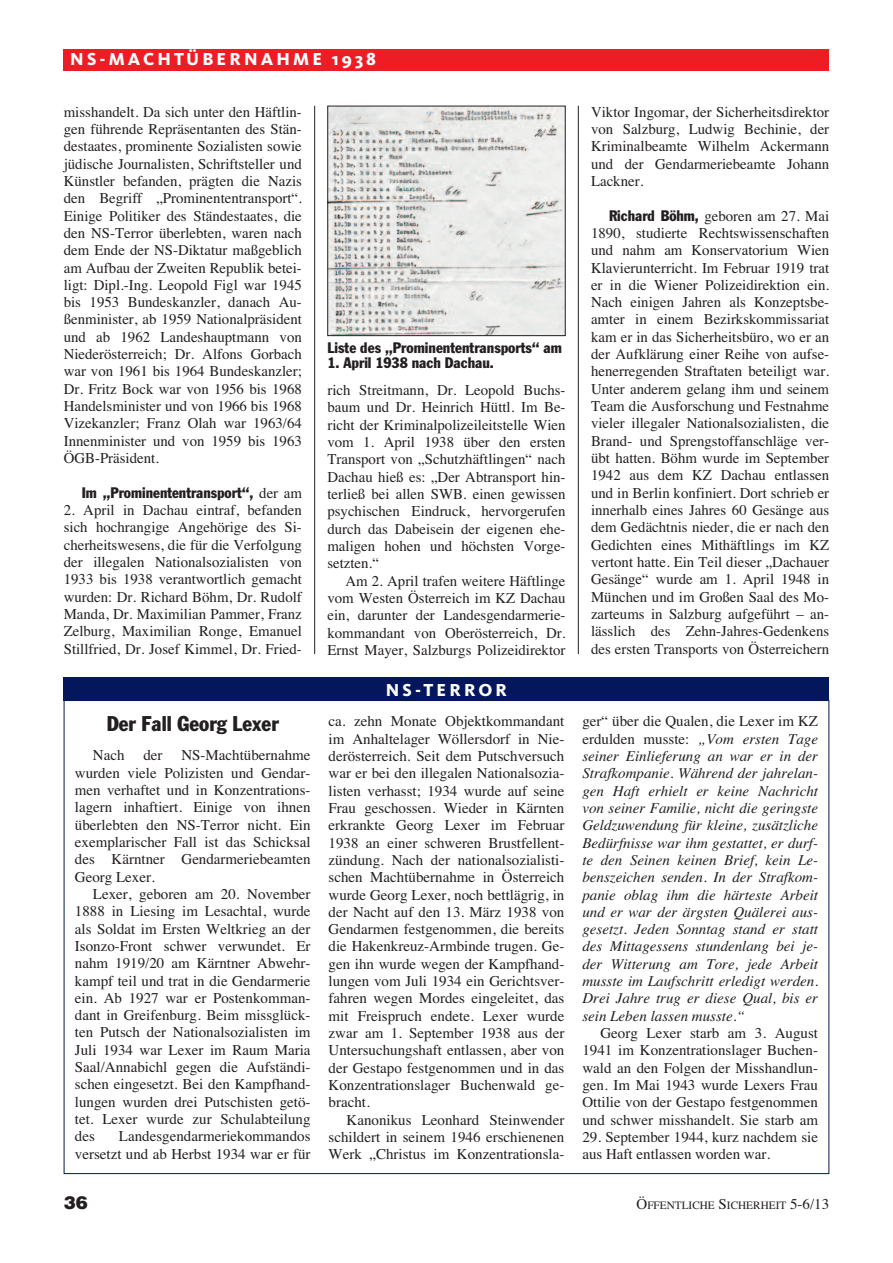
<style>
.page{position:relative;width:893px;height:1263px;background:#fff}
.page>*{position:absolute;margin:0;border:0;box-sizing:border-box;transform-origin:0 0}
.t1{font:condensed 21px "Franklin Gothic";color:#231f20}
.t2{font:800 18px "Kievit";letter-spacing:.175em;color:#fff}
.t3{font:900 18px "Helvetica";color:#231f20}
.t4{font:15px/17.2px "Times";color:#231f20;text-align:justify}
.t5{font:italic 15px/17.2px "Times";color:#231f20;text-align:justify}
.t6{font:condensed 15px "Franklin Gothic";color:#231f20}
.t7{font:11.25px "Times";color:#231f20}
.s1{font-family:"Times";font-stretch:normal}
.s2{font-family:"Franklin Gothic";font-stretch:condensed}
.s3{font-style:normal}
.s4{font-size:15px}
</style>
<div class="page">
<hr style="left:314px;top:106px;width:1px;height:548px;background:#231f20">
<div style="left:64px;top:49px;width:765px;height:21px;background:#ee1d23"></div>
<img style="left:329px;top:108px;width:235px;height:226px">
<div style="left:327px;top:106px;width:239px;height:230px;border:1px solid #231f20"></div>
<hr style="left:578px;top:106px;width:1px;height:548px;background:#231f20">
<div style="left:64px;top:678px;width:765px;height:23px;background:#04175c"></div>
<p class="t2" style="left:70px;top:53px;width:307px">NS-MACHTÜBERNAHME 1938</p>
<p class="t4" style="left:64px;top:103px;width:240px">misshandelt. Da sich unter den Häftlin&shy;gen führende Repräsentanten des Stän&shy;destaates, prominente Sozialisten sowie jüdische Journalisten, Schriftsteller und Künstler befanden, prägten die Nazis den Begriff „Prominententransport“.<br>Einige Politiker des Ständestaates, die den NS-Terror überlebten, waren nach dem Ende der NS-Diktatur maßgeblich am Aufbau der Zweiten Republik betei&shy;ligt: Dipl.-Ing. Leopold Figl war 1945 bis 1953 Bundeskanzler, danach Au&shy;ßenminister, ab 1959 Nationalpräsident und ab 1962 Landeshauptmann von Niederösterreich; Dr. Alfons Gorbach war von 1961 bis 1964 Bundeskanzler; Dr. Fritz Bock war von 1956 bis 1968<br>Handelsminister und von 1966 bis 1968<br>Vizekanzler; Franz Olah war 1963/64<br>Innenminister und von 1959 bis 1963<br>ÖGB-Präsident.</p>
<p class="t6" style="left:82px;top:487px;width:222px">Im „Prominententransport“, <span class="s1">der am</span></p>
<p class="t4" style="left:64px;top:501px;width:240px">2. April in Dachau eintraf, befanden sich hochrangige Angehörige des Si&shy;cherheitswesens, die für die Verfolgung der illegalen Nationalsozialisten von 1933 bis 1938 verantwortlich gemacht wurden: Dr. Richard Böhm, Dr. Rudolf Manda, Dr. Maximilian Pammer, Franz Zelburg, Maximilian Ronge, Emanuel Stillfried, Dr. Josef Kimmel, Dr. Fried-</p>
<h1 class="t1" style="left:107px;top:716px;width:173px">Der Fall Georg Lexer</h1>
<p class="t4" style="left:93px;top:746px;width:33px">Nach</p>
<p class="t4" style="left:143px;top:746px;width:21px">der</p>
<p class="t4" style="left:75px;top:746px;width:237px;text-indent:107px">NS-Machtübernahme wurden viele Polizisten und Gendar&shy;men verhaftet und in Konzentrations&shy;lagern inhaftiert. Einige von ihnen überlebten den NS-Terror nicht. Ein exemplarischer Fall ist das Schicksal des Kärntner Gendarmeriebeamten Georg Lexer.</p>
<p class="t4" style="left:75px;top:885px;width:237px;text-indent:18px">Lexer, geboren am 20. November 1888 in Liesing im Lesachtal, wurde als Soldat im Ersten Weltkrieg an der Isonzo-Front schwer verwundet. Er nahm 1919/20 am Kärntner Abwehr&shy;kampf teil und trat in die Gendarmerie ein. Ab 1927 war er Postenkomman&shy;dant in Greifenburg. Beim missglück&shy;ten Putsch der Nationalsozialisten im Juli 1934 war Lexer im Raum Maria Saal/Annabichl gegen die Aufständi&shy;schen eingesetzt. Bei den Kampfhand&shy;lungen wurden drei Putschisten getö&shy;tet. Lexer wurde zur Schulabteilung des</p>
<p class="t4" style="left:75px;top:1127px;width:237px;text-align:right">Landesgendarmeriekommandos versetzt und ab Herbst 1934 war er für</p>
<p class="t6" style="left:327px;top:342px;width:236px">Liste des „Prominententransports“ am</p>
<p class="t6" style="left:327px;top:358px;width:168px">1. April 1938 nach Dachau.</p>
<p class="t4" style="left:327px;top:381px;width:240px">rich Streitmann, Dr. Leopold Buchs&shy;baum und Dr. Heinrich Hüttl. Im Be&shy;richt der Kriminalpolizeileitstelle Wien vom 1. April 1938 über den ersten Transport von „Schutzhäftlingen“ nach Dachau hieß es: „Der Abtransport hin&shy;terließ bei allen SWB. einen gewissen psychischen Eindruck, hervorgerufen durch das Dabeisein der eigenen ehe&shy;maligen hohen und höchsten Vorge&shy;setzten.“</p>
<p class="t4" style="left:327px;top:572px;width:240px;text-indent:18px">Am 2. April trafen weitere Häftlinge vom Westen Österreich im KZ Dachau ein, darunter der Landesgendarmerie&shy;kommandant von Oberösterreich, Dr.<br>Ernst Mayer, Salzburgs Polizeidirektor</p>
<p class="t2" style="left:386px;top:684px;width:123px">NS-TERROR</p>
<p class="t4" style="left:329px;top:712px;width:237px">ca. zehn Monate Objektkommandant im Anhaltelager Wöllersdorf in Nie&shy;derösterreich. Seit dem Putschversuch war er bei den illegalen Nationalsozia&shy;listen verhasst; 1934 wurde auf seine Frau geschossen. Wieder in Kärnten erkrankte Georg Lexer im Februar 1938 an einer schweren Brustfellent&shy;zündung. Nach der nationalsozialisti&shy;schen Machtübernahme in Österreich wurde Georg Lexer, noch bettlägrig, in der Nacht auf den 13. März 1938 von Gendarmen festgenommen, die bereits die Hakenkreuz-Armbinde trugen. Ge&shy;gen ihn wurde wegen der Kampfhand&shy;lungen vom Juli 1934 ein Gerichtsver&shy;fahren wegen Mordes eingeleitet, das mit Freispruch endete. Lexer wurde zwar am 1. September 1938 aus der Untersuchungshaft entlassen, aber von der Gestapo festgenommen und in das Konzentrationslager Buchenwald ge&shy;bracht.</p>
<p class="t4" style="left:329px;top:1111px;width:237px;text-indent:18px">Kanonikus Leonhard Steinwender schildert in seinem 1946 erschienenen Werk „Christus im Konzentrationsla-</p>
<p class="t4" style="left:591px;top:103px;width:240px">Viktor Ingomar, der Sicherheitsdirektor von Salzburg, Ludwig Bechinie, der Kriminalbeamte Wilhelm Ackermann und der Gendarmeriebeamte Johann Lackner.</p>
<p class="t4" style="left:591px;top:207px;width:240px;text-indent:18px"><span class="s2">Richard Böhm,</span> geboren am 27. Mai 1890, studierte Rechtswissenschaften und nahm am Konservatorium Wien Klavierunterricht. Im Februar 1919 trat er in die Wiener Polizeidirektion ein.<br>Nach einigen Jahren als Konzeptsbe&shy;amter in einem Bezirkskommissariat kam er in das Sicherheitsbüro, wo er an der Aufklärung einer Reihe von aufse&shy;henerregenden Straftaten beteiligt war.<br>Unter anderem gelang ihm und seinem Team die Ausforschung und Festnahme vieler illegaler Nationalsozialisten, die Brand- und Sprengstoffanschläge ver&shy;übt hatten. Böhm wurde im September 1942 aus dem KZ Dachau entlassen und in Berlin konfiniert. Dort schrieb er innerhalb eines Jahres 60 Gesänge aus dem Gedächtnis nieder, die er nach den Gedichten eines Mithäftlings im KZ vertont hatte. Ein Teil dieser „Dachauer Gesänge“ wurde am 1. April 1948 in München und im Großen Saal des Mo&shy;zarteums in Salzburg aufgeführt – an&shy;lässlich des Zehn-Jahres-Gedenkens des ersten Transports von Österreichern</p>
<p class="t5" style="left:582px;top:712px;width:237px"><span class="s3">ger“ über die Qualen, die Lexer im KZ erdulden musste:</span> „Vom ersten Tage seiner Einlieferung an war er in der Strafkompanie. Während der jahrelan&shy;gen Haft erhielt er keine Nachricht von seiner Familie, nicht die geringste Geldzuwendung für kleine, zusätzliche Bedürfnisse war ihm gestattet, er durf&shy;te den Seinen keinen Brief, kein Le&shy;benszeichen senden. In der Strafkom&shy;panie oblag ihm die härteste Arbeit und er war der ärgsten Quälerei aus&shy;gesetzt. Jeden Sonntag stand er statt des Mittagessens stundenlang bei je&shy;der Witterung am Tore, jede Arbeit musste im Laufschritt erledigt werden.<br>Drei Jahre trug er diese Qual, bis er sein Leben lassen musste.“</p>
<p class="t4" style="left:582px;top:1024px;width:237px;text-indent:18px">Georg Lexer starb am 3. August 1941 im Konzentrationslager Buchen&shy;wald an den Folgen der Misshandlun&shy;gen. Im Mai 1943 wurde Lexers Frau Ottilie von der Gestapo festgenommen und schwer misshandelt. Sie starb am</p>
<p class="t4" style="left:582px;top:1128px;width:237px">29. September 1944, kurz nachdem sie aus Haft entlassen worden war.</p>
<p class="t3" style="left:64px;top:1192px;width:26px">36</p>
<p class="t7" style="left:636px;top:1198px;width:194px"><span class="s4">Ö</span>FFENTLICHE <span class="s4">S</span>ICHERHEIT <span class="s4">5-6/13</span></p>
</div>
